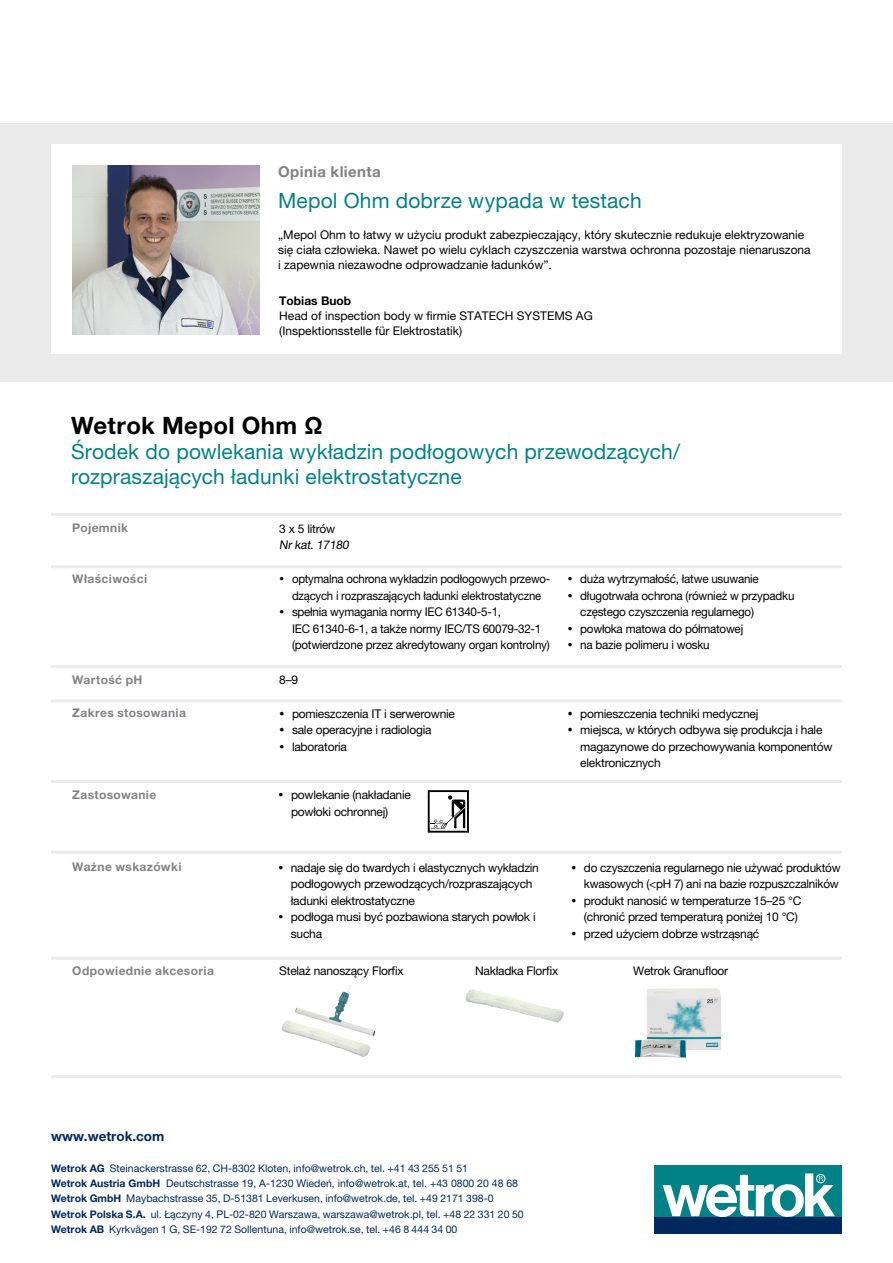
<style>
.page{position:relative;width:893px;height:1263px;background:#fff}
.page>*{position:absolute;margin:0;border:0;box-sizing:border-box;transform-origin:0 0}
.t1{font:700 24px "Helvetica Neue LT Pro";letter-spacing:.015em;color:#000}
.t2{font:21px/25.2px "Helvetica Neue LT Pro";letter-spacing:.005em;color:#008286}
.t3{font:700 15px "Helvetica Neue LT Pro";letter-spacing:.025em;color:#808285}
.t4{font:700 13.5px "Helvetica Neue LT Pro";color:#00295f}
.t5{font:12px/16.5px "Helvetica Neue LT Pro";letter-spacing:-.02em;color:#000}
.t6{font:12px/15px "Helvetica Neue LT Pro";color:#000}
.t7{font:12px/16.5px "Helvetica Neue LT Pro";letter-spacing:-.02em;color:#000;text-align:center;scale:.95 1}
.t8{font:700 12px "Helvetica Neue LT Pro";letter-spacing:.03em;color:#808285}
.t9{font:700 12px "Helvetica Neue LT Pro";color:#000}
.t10{font:10.5px/15.5px "Helvetica Neue LT Pro";color:#00295f}
.s1{font-weight:700}
</style>
<div class="page">
<hr style="left:51px;top:565px;width:791px;height:3px;background:#ebebec">
<hr style="left:51px;top:851px;width:791px;height:3px;background:#ebebec">
<hr style="left:51px;top:957px;width:791px;height:3px;background:#ebebec">
<hr style="left:51px;top:1075px;width:791px;height:3px;background:#ebebec">
<hr style="left:51px;top:513px;width:791px;height:3px;background:#ebebec">
<hr style="left:51px;top:665px;width:791px;height:3px;background:#ebebec">
<hr style="left:51px;top:699px;width:791px;height:3px;background:#ebebec">
<hr style="left:51px;top:780px;width:791px;height:3px;background:#ebebec">
<div style="left:0;top:123px;width:893px;height:259px;background:#ebebec"></div>
<div style="left:51px;top:145px;width:791px;height:209px;background:#fff"></div>
<img style="left:73px;top:166px;width:187px;height:168px">
<div style="left:655px;top:1216px;width:187px;height:17px;background:#00285e"></div>
<div style="left:655px;top:1165px;width:187px;height:51px;background:#008286"></div>
<svg style="left:663px;top:1173px;width:172px;height:45px"></svg>
<img style="left:634px;top:988px;width:88px;height:70px">
<img style="left:281px;top:985px;width:95px;height:72px">
<img style="left:465px;top:989px;width:99px;height:34px">
<svg style="left:431px;top:795px;width:35px;height:34px"></svg>
<div style="left:428px;top:790px;width:41px;height:43px;border:2px solid #000"></div>
<p class="t3" style="left:278px;top:162px;width:104px">Opinia klienta</p>
<h2 class="t2" style="left:278px;top:188px;width:365px">Mepol Ohm dobrze wypada w testach</h2>
<p class="t6" style="left:278px;top:227px;width:534px">„Mepol Ohm to łatwy w użyciu produkt zabezpieczający, który skutecznie redukuje elektryzowanie się ciała człowieka. Nawet po wielu cyklach czyszczenia warstwa ochronna pozostaje nienaruszona i zapewnia niezawodne odprowadzanie ładunków”.</p>
<p class="t9" style="left:279px;top:293px;width:73px">Tobias Buob</p>
<p class="t6" style="left:279px;top:308px;width:315px">Head of inspection body w firmie STATECH SYSTEMS AG (Inspektionsstelle für Elektrostatik)</p>
<h1 class="t1" style="left:71px;top:410px;width:253px">Wetrok Mepol Ohm Ω</h1>
<h2 class="t2" style="left:71px;top:439px;width:610px">Środek do powlekania wykładzin podłogowych przewodzących/ rozpraszających ładunki elektrostatyczne</h2>
<p class="t5" style="left:279px;top:520px;width:73px">3 x 5 litrów<br>Nr kat. 17180</p>
<p class="t8" style="left:72px;top:520px;width:57px">Pojemnik</p>
<p class="t8" style="left:72px;top:571px;width:76px">Właściwości</p>
<p class="t7" style="left:279px;top:571px;width:287px">• optymalna ochrona wykładzin podłogowych przewo&shy;dzących i rozpraszających ładunki elektrostatyczne</p>
<p class="t5" style="left:292px;top:604px;width:259px;text-indent:-13px">• spełnia wymagania normy IEC 61340-5-1,<br>IEC 61340-6-1, a także normy IEC/TS 60079-32-1 (potwierdzone przez akredytowany organ kontrolny)</p>
<p class="t5" style="left:568px;top:571px;width:193px">• duża wytrzymałość, łatwe usuwanie</p>
<p class="t5" style="left:580px;top:587px;width:216px;text-indent:-13px">• długotrwała ochrona (również w przypadku częstego czyszczenia regularnego)</p>
<p class="t5" style="left:568px;top:620px;width:177px">• powłoka matowa do półmatowej</p>
<p class="t5" style="left:568px;top:637px;width:144px">• na bazie polimeru i wosku</p>
<p class="t8" style="left:72px;top:672px;width:72px">Wartość pH</p>
<p class="t5" style="left:279px;top:671px;width:20px">8–9</p>
<p class="t8" style="left:72px;top:705px;width:115px">Zakres stosowania</p>
<p class="t5" style="left:279px;top:705px;width:177px">• pomieszczenia IT i serwerownie</p>
<p class="t5" style="left:279px;top:721px;width:154px">• sale operacyjne i radiologia</p>
<p class="t5" style="left:279px;top:738px;width:69px">• laboratoria</p>
<p class="t5" style="left:568px;top:705px;width:192px">• pomieszczenia techniki medycznej</p>
<p class="t5" style="left:580px;top:721px;width:254px;text-indent:-13px">• miejsca, w których odbywa się produkcja i hale magazynowe do przechowywania komponentów elektronicznych</p>
<p class="t8" style="left:72px;top:787px;width:86px">Zastosowanie</p>
<p class="t5" style="left:291px;top:787px;width:121px;text-indent:-13px">• powlekanie (nakładanie powłoki ochronnej)</p>
<p class="t8" style="left:72px;top:859px;width:111px">Ważne wskazówki</p>
<p class="t5" style="left:291px;top:859px;width:250px;text-indent:-13px">• nadaje się do twardych i elastycznych wykładzin podłogowych przewodzących/rozpraszających ładunki elektrostatyczne</p>
<p class="t5" style="left:291px;top:908px;width:246px;text-indent:-13px">• podłoga musi być pozbawiona starych powłok i sucha</p>
<p class="t5" style="left:571px;top:859px;width:271px;text-align:right">• do czyszczenia regularnego nie używać produktów kwasowych (&lt;pH 7) ani na bazie rozpuszczalników</p>
<p class="t5" style="left:584px;top:892px;width:219px;text-indent:-13px">• produkt nanosić w temperaturze 15–25 °C (chronić przed temperaturą poniżej 10 °C)</p>
<p class="t5" style="left:571px;top:925px;width:190px">• przed użyciem dobrze wstrząsnąć</p>
<p class="t8" style="left:72px;top:963px;width:143px">Odpowiednie akcesoria</p>
<p class="t5" style="left:279px;top:962px;width:126px">Stelaż nanoszący Florfix</p>
<p class="t5" style="left:475px;top:962px;width:85px">Nakładka Florfix</p>
<p class="t5" style="left:633px;top:962px;width:97px">Wetrok Granufloor</p>
<p class="t4" style="left:51px;top:1128px;width:115px">www.wetrok.com</p>
<p class="t10" style="left:51px;top:1160px;width:474px"><span class="s1">Wetrok AG</span> Steinackerstrasse 62, CH-8302 Kloten, info@wetrok.ch, tel. +41 43 255 51 51<br><span class="s1">Wetrok Austria GmbH</span> Deutschstrasse 19, A-1230 Wiedeń, info@wetrok.at, tel. +43 0800 20 48 68<br><span class="s1">Wetrok GmbH</span> Maybachstrasse 35, D-51381 Leverkusen, info@wetrok.de, tel. +49 2171 398-0<br><span class="s1">Wetrok Polska S.A.</span> ul. Łączyny 4, PL-02-820 Warszawa, warszawa@wetrok.pl, tel. +48 22 331 20 50<br><span class="s1">Wetrok AB</span> Kyrkvägen 1 G, SE-192 72 Sollentuna, info@wetrok.se, tel. +46 8 444 34 00</p>
</div>
